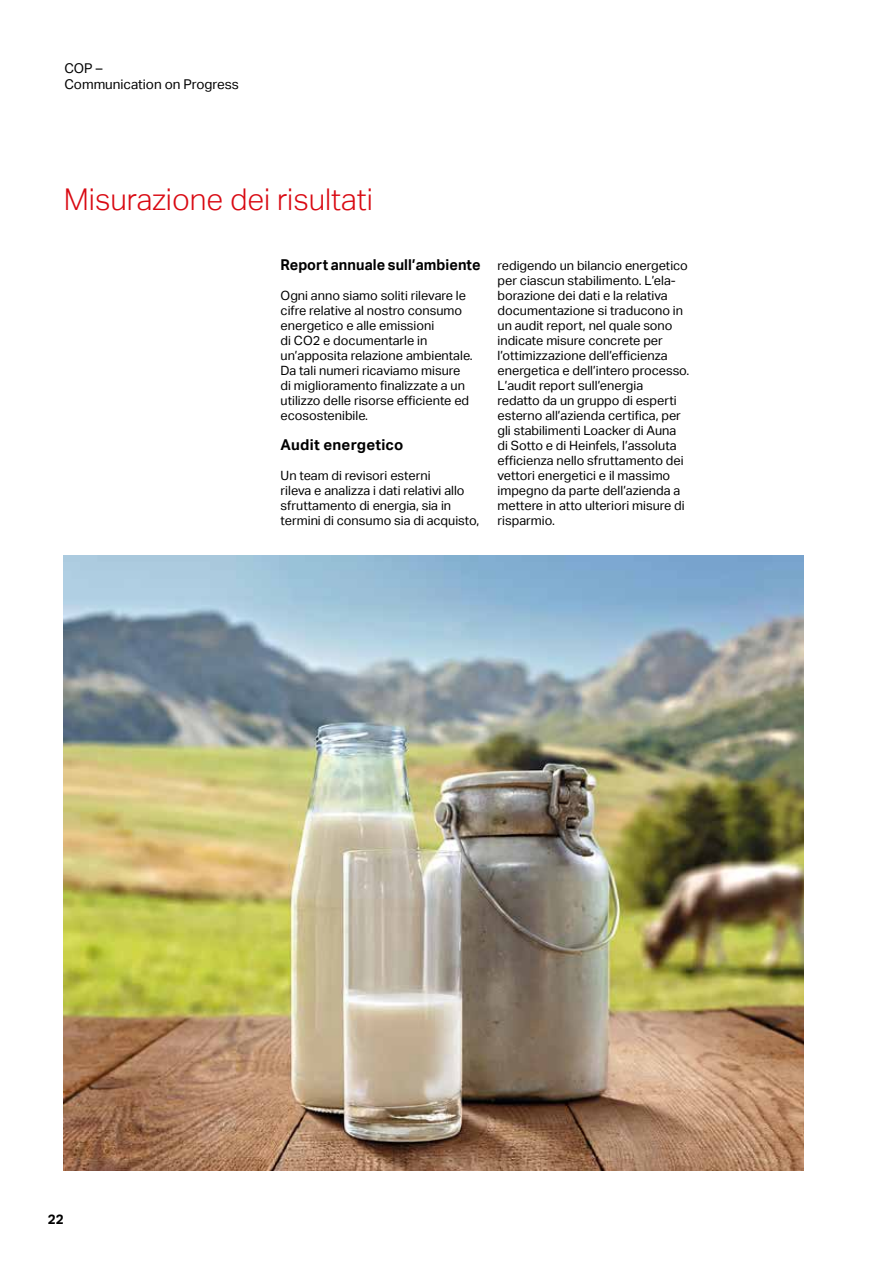
<style>
.page{position:relative;width:893px;height:1263px;background:#fff}
.page>*{position:absolute;margin:0;border:0;box-sizing:border-box;transform-origin:0 0}
.t1{font:300 30px "Aktiv Grotesk";color:#d90912}
.t2{font:700 15px "Aktiv Grotesk";letter-spacing:.005em;color:#000;scale:.96 1}
.t3{font:700 15px "Aktiv Grotesk";letter-spacing:.005em;color:#000}
.t4{font:13.5px/16.5px "Aktiv Grotesk";color:#000}
.t5{font:700 13.5px "Aktiv Grotesk";color:#000}
.t6{font:12.75px/15px "Aktiv Grotesk";color:#000}
</style>
<div class="page">
<img style="left:64px;top:555px;width:740px;height:615px">
<p class="t4" style="left:64px;top:60px;width:176px">COP –<br>Communication on Progress</p>
<h1 class="t1" style="left:64px;top:182px;width:311px">Misurazione dei risultati</h1>
<p class="t2" style="left:281px;top:256px;width:210px">Report annuale sull’ambiente</p>
<p class="t6" style="left:281px;top:288px;width:194px">Ogni anno siamo soliti rilevare le cifre relative al nostro consumo energetico e alle emissioni<br>di CO2 e documentarle in un’apposita relazione ambientale.<br>Da tali numeri ricaviamo misure di miglioramento finalizzate a un utilizzo delle risorse efficiente ed ecosostenibile.</p>
<p class="t3" style="left:281px;top:436px;width:124px">Audit energetico</p>
<p class="t6" style="left:281px;top:468px;width:200px">Un team di revisori esterni<br>rileva e analizza i dati relativi allo sfruttamento di energia, sia in termini di consumo sia di acquisto,</p>
<p class="t6" style="left:497px;top:258px;width:193px">redigendo un bilancio energetico per ciascun stabilimento. L’ela&shy;borazione dei dati e la relativa documentazione si traducono in un audit report, nel quale sono indicate misure concrete per l’ottimizzazione dell’efficienza energetica e dell’intero processo.<br>L’audit report sull’energia<br>redatto da un gruppo di esperti esterno all’azienda certifica, per gli stabilimenti Loacker di Auna di Sotto e di Heinfels, l’assoluta efficienza nello sfruttamento dei vettori energetici e il massimo impegno da parte dell’azienda a mettere in atto ulteriori misure di risparmio.</p>
<p class="t5" style="left:48px;top:1211px;width:17px">22</p>
</div>
